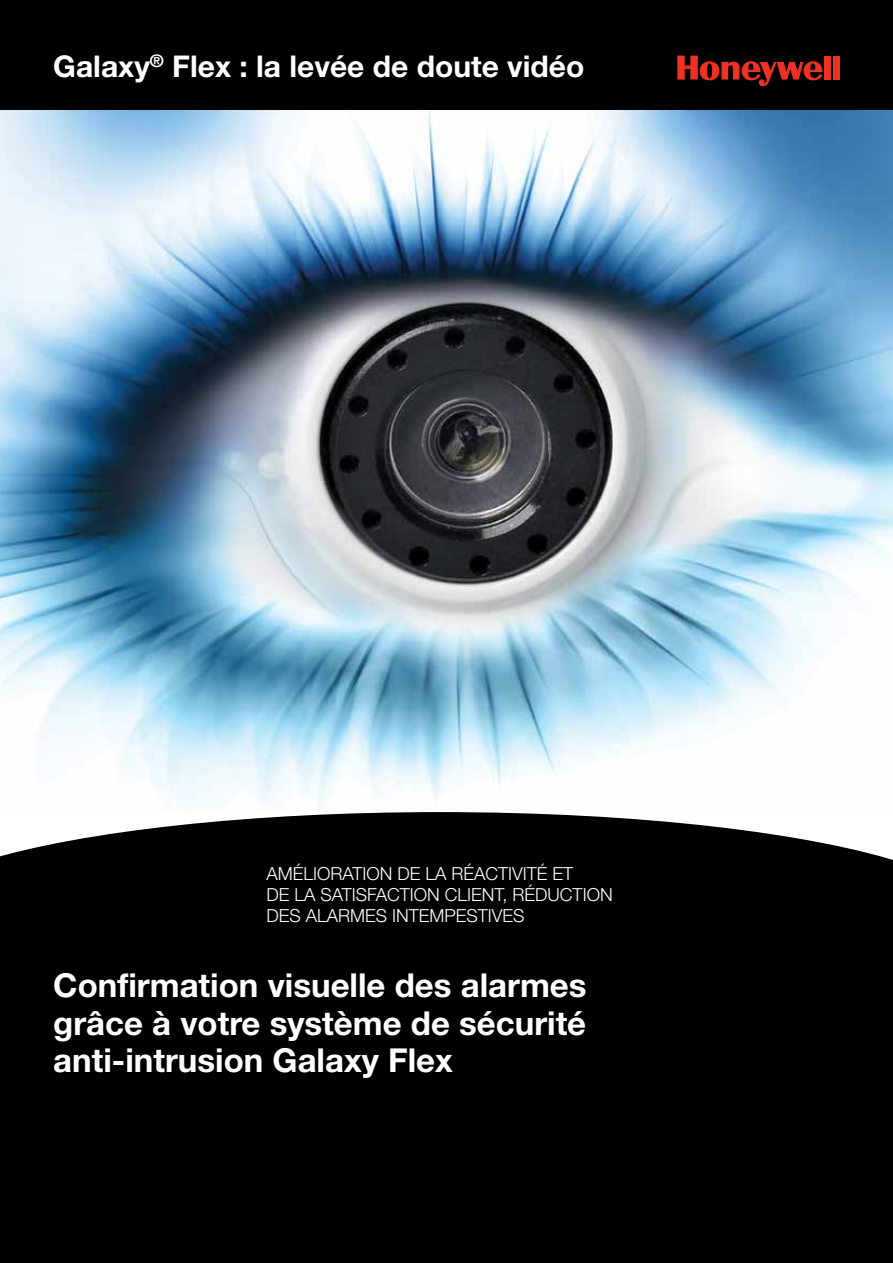
<style>
.page{position:relative;width:893px;height:1263px;background:#fff}
.page>*{position:absolute;margin:0;border:0;box-sizing:border-box;transform-origin:0 0}
.t1{font:700 33px/37.5px "Helvetica Neue";color:#fff;text-align:justify}
.t2{font:700 30px "Helvetica Neue";color:#fff}
.t3{font:300 18px/21px "Helvetica Neue";color:#fff}
</style>
<div class="page">
<div style="left:0;top:812px;width:893px;height:451px;background:#000"></div>
<div style="left:0;top:0;width:893px;height:262px;background:#000"></div>
<div style="left:824px;top:56px;width:7px;height:24px;background:#ee3124"></div>
<div style="left:833px;top:56px;width:7px;height:24px;background:#ee3124"></div>
<svg style="left:677px;top:56px;width:145px;height:30px"></svg>
<img style="left:0;top:111px;width:893px;height:697px">
<h2 class="t2" style="left:53px;top:47px;width:533px">Galaxy<sup>®</sup> Flex : la levée de doute vidéo</h2>
<p class="t3" style="left:266px;top:863px;width:348px">AMÉLIORATION DE LA RÉACTIVITÉ ET<br>DE LA SATISFACTION CLIENT, RÉDUCTION<br>DES ALARMES INTEMPESTIVES</p>
<h1 class="t1" style="left:53px;top:966px;width:535px">Confirmation visuelle des alarmes grâce à votre système de sécurité anti-intrusion Galaxy Flex</h1>
</div>
